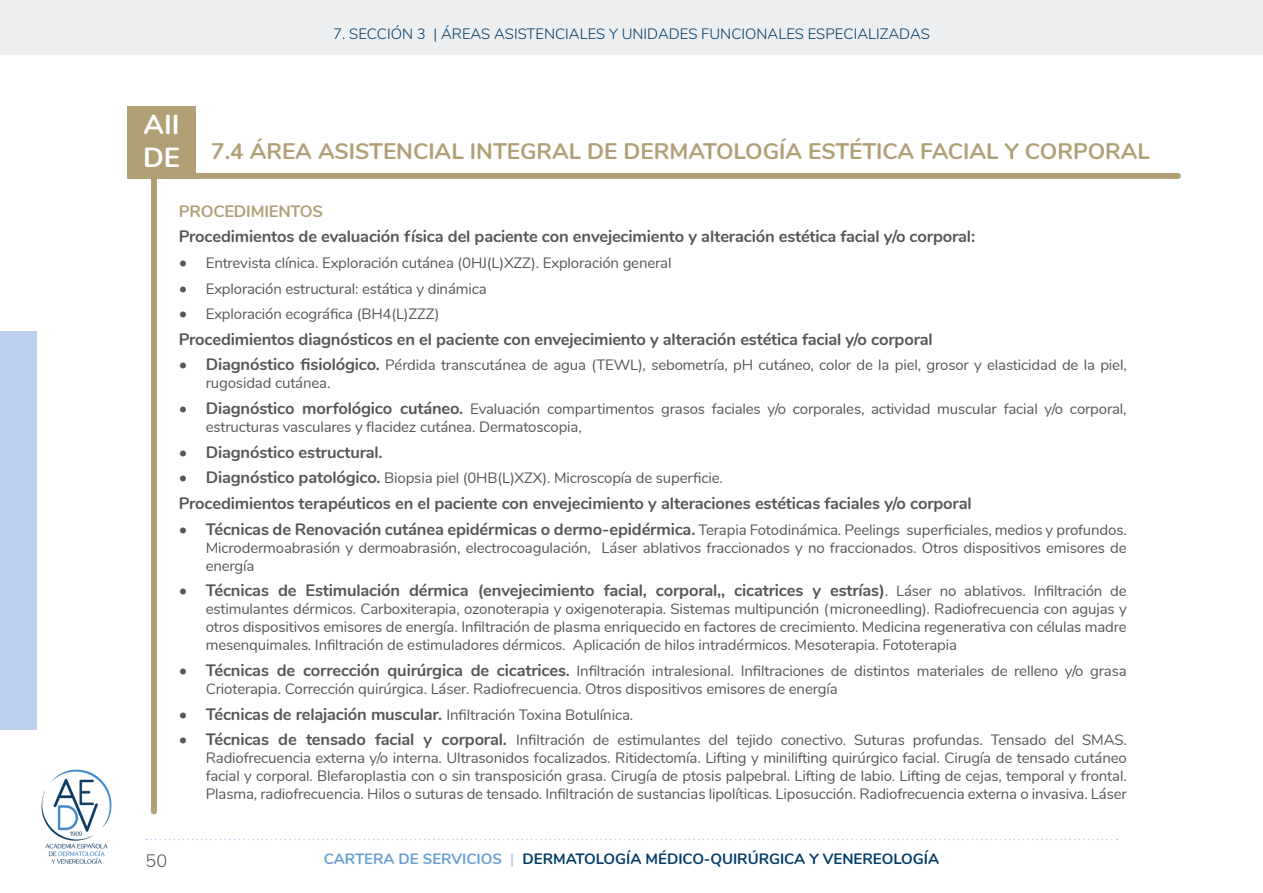
<style>
.page{position:relative;width:1263px;height:893px;background:#fff}
.page>*{position:absolute;margin:0;border:0;box-sizing:border-box;transform-origin:0 0}
.t1{font:700 27.6px/33.2px "Nunito";color:#fff}
.t2{font:700 22.5px "Nunito";color:#b1a076}
.t3{font:300 18px "Nunito";color:#575756}
.t4{font:700 16.5px "Nunito";letter-spacing:-.01em;color:#575756}
.t5{font:700 16.5px "Nunito";letter-spacing:-.01em;color:#b1a076}
.t6{font:15px/18px "Nunito";letter-spacing:-.01em;color:#575756}
.t7{font:300 15px "Nunito";color:#003d6a}
.t8{font:700 15px "Nunito";color:#003d6a}
.s1{font-size:16.5px}
.s2{font-weight:700;font-size:16.5px}
.s3{font-weight:400}
.s4{font-weight:400;font-size:15px}
.s5{color:#68a0d3}
.s6{color:#bcd0ed}
</style>
<div class="page">
<div style="left:0;top:0;width:1263px;height:54px;background:#edeeef"></div>
<svg style="left:146px;top:839px;width:972px;height:1px"></svg>
<img style="left:41px;top:769px;width:71px;height:95px">
<div style="left:0;top:332px;width:36px;height:398px;background:#bcd0ed"></div>
<div style="left:190px;top:173px;width:988px;height:6px;background:#b1a076"></div>
<div style="left:128px;top:106px;width:68px;height:73px;background:#b1a076"></div>
<div style="left:151px;top:174px;width:6px;height:637px;background:#b1a076"></div>
<h1 class="t1" style="left:143px;top:106px;width:39px">AII<br>DE</h1>
<p class="t7" style="left:333px;top:22px;width:598px">7. SECCIÓN 3 | ÁREAS ASISTENCIALES Y UNIDADES FUNCIONALES ESPECIALIZADAS</p>
<h2 class="t2" style="left:211px;top:134px;width:940px">7.4 ÁREA ASISTENCIAL INTEGRAL DE DERMATOLOGÍA ESTÉTICA FACIAL Y CORPORAL</h2>
<p class="t5" style="left:179px;top:199px;width:146px">PROCEDIMIENTOS</p>
<p class="t4" style="left:179px;top:224px;width:798px">Procedimientos de evaluación física del paciente con envejecimiento y alteración estética facial y/o corporal:</p>
<p class="t6" style="left:179px;top:253px;width:494px"><span class="s1">•</span> Entrevista clínica. Exploración cutánea (0HJ(L)XZZ). Exploración general</p>
<p class="t6" style="left:179px;top:278px;width:309px"><span class="s1">•</span> Exploración estructural: estática y dinámica</p>
<p class="t6" style="left:179px;top:304px;width:262px"><span class="s1">•</span> Exploración ecográfica (BH4(L)ZZZ)</p>
<p class="t4" style="left:179px;top:327px;width:755px">Procedimientos diagnósticos en el paciente con envejecimiento y alteración estética facial y/o corporal</p>
<p class="t6" style="left:206px;top:355px;width:922px;text-indent:-27px"><span class="s1">•</span> <span class="s2">Diagnóstico fisiológico.</span> Pérdida transcutánea de agua (TEWL), sebometría, pH cutáneo, color de la piel, grosor y elasticidad de la piel, rugosidad cutánea.</p>
<p class="t6" style="left:206px;top:399px;width:922px;text-indent:-27px"><span class="s1">•</span> <span class="s2">Diagnóstico morfológico cutáneo.</span> Evaluación compartimentos grasos faciales y/o corporales, actividad muscular facial y/o corporal, estructuras vasculares y flacidez cutánea. Dermatoscopia,</p>
<p class="t4" style="left:179px;top:440px;width:205px"><span class="s3">•</span> Diagnóstico estructural.</p>
<p class="t6" style="left:179px;top:468px;width:546px"><span class="s1">•</span> <span class="s2">Diagnóstico patológico.</span> Biopsia piel (0HB(L)XZX). Microscopía de superficie.</p>
<p class="t4" style="left:179px;top:491px;width:794px">Procedimientos terapéuticos en el paciente con envejecimiento y alteraciones estéticas faciales y/o corporal</p>
<p class="t6" style="left:206px;top:520px;width:922px;text-align:justify;text-indent:-27px"><span class="s1">•</span> <span class="s2">Técnicas de Renovación cutánea epidérmicas o dermo-epidérmica.</span> Terapia Fotodinámica. Peelings superficiales, medios y profundos.<br>Microdermoabrasión y dermoabrasión, electrocoagulación, Láser ablativos fraccionados y no fraccionados. Otros dispositivos emisores de energía</p>
<p class="t4" style="left:179px;top:578px;width:949px"><span class="s3">•</span> Técnicas de Estimulación dérmica (envejecimiento facial, corporal,, cicatrices y estrías)<span class="s4">. Láser no ablativos. Infiltración de</span></p>
<p class="t6" style="left:206px;top:599px;width:922px;text-align:justify">estimulantes dérmicos. Carboxiterapia, ozonoterapia y oxigenoterapia. Sistemas multipunción (microneedling). Radiofrecuencia con agujas y otros dispositivos emisores de energía. Infiltración de plasma enriquecido en factores de crecimiento. Medicina regenerativa con células madre mesenquimales. Infiltración de estimuladores dérmicos. Aplicación de hilos intradérmicos. Mesoterapia. Fototerapia</p>
<p class="t6" style="left:206px;top:661px;width:922px;text-indent:-27px"><span class="s1">•</span> <span class="s2">Técnicas de corrección quirúrgica de cicatrices.</span> Infiltración intralesional. Infiltraciones de distintos materiales de relleno y/o grasa<br>Crioterapia. Corrección quirúrgica. Láser. Radiofrecuencia. Otros dispositivos emisores de energía</p>
<p class="t4" style="left:179px;top:702px;width:456px"><span class="s3">•</span> Técnicas de relajación muscular. <span class="s4">Infiltración Toxina Botulínica.</span></p>
<p class="t6" style="left:206px;top:730px;width:922px;text-align:justify;text-indent:-27px"><span class="s1">•</span> <span class="s2">Técnicas de tensado facial y corporal.</span> Infiltración de estimulantes del tejido conectivo. Suturas profundas. Tensado del SMAS.<br>Radiofrecuencia externa y/o interna. Ultrasonidos focalizados. Ritidectomía. Lifting y minilifting quirúrgico facial. Cirugía de tensado cutáneo facial y corporal. Blefaroplastia con o sin transposición grasa. Cirugía de ptosis palpebral. Lifting de labio. Lifting de cejas, temporal y frontal.<br>Plasma, radiofrecuencia. Hilos o suturas de tensado. Infiltración de sustancias lipolíticas. Liposucción. Radiofrecuencia externa o invasiva. Láser</p>
<p class="t3" style="left:146px;top:847px;width:23px">50</p>
<p class="t8" style="left:324px;top:847px;width:617px"><span class="s5">CARTERA DE SERVICIOS</span> <span class="s6">|</span> DERMATOLOGÍA MÉDICO-QUIRÚRGICA Y VENEREOLOGÍA</p>
</div>
